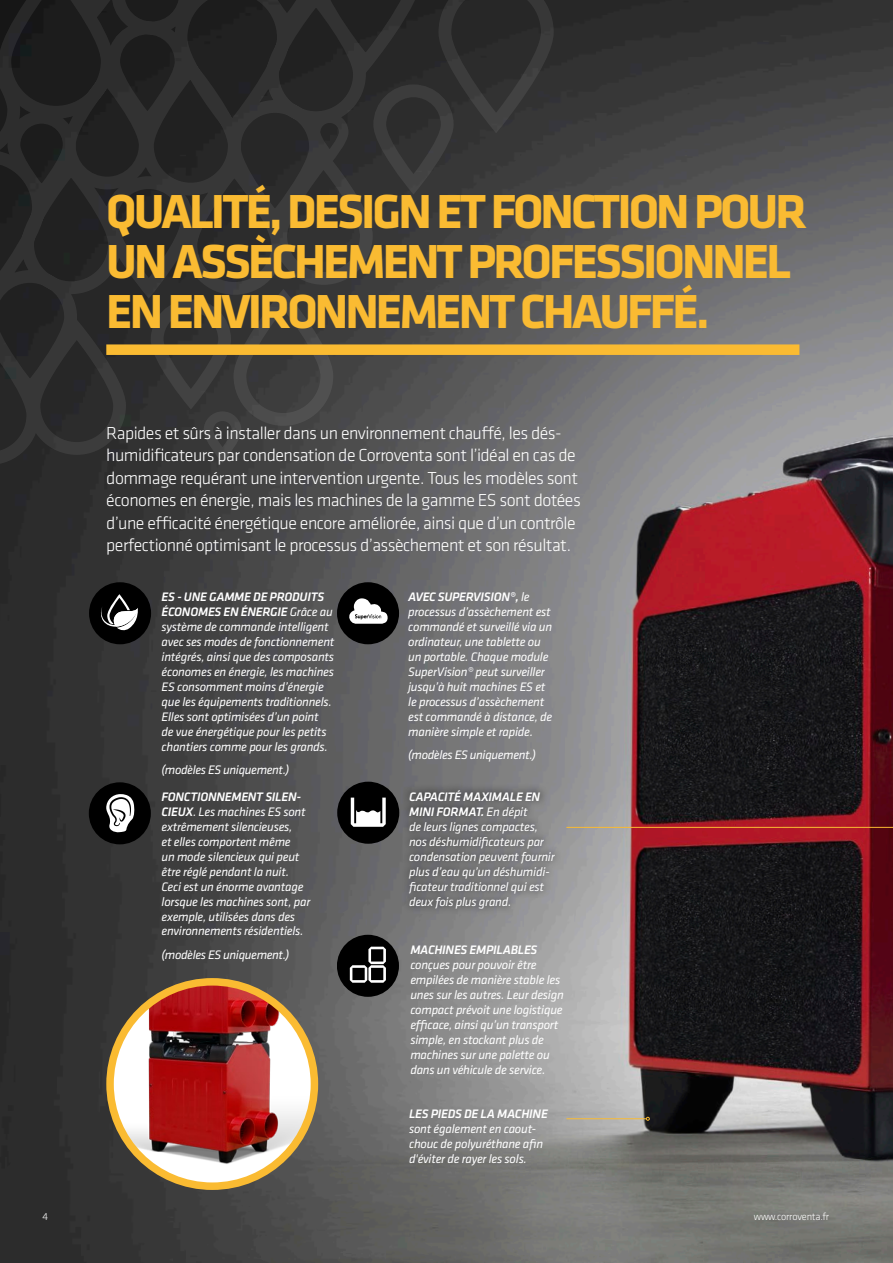
<style>
.page{position:relative;width:893px;height:1263px;background:#fff}
.page>*{position:absolute;margin:0;border:0;box-sizing:border-box;transform-origin:0 0}
.t1{font:700 49.5px/49.5px "Klavika";letter-spacing:-.06em;color:#fabb32}
.t2{font:300 18px/22.5px "Klavika";letter-spacing:-.03em;color:#fff}
.t3{font:italic 12.75px/15px "Klavika";letter-spacing:-.02em;color:#fff}
.t4{font:italic 500 12.75px "Klavika";letter-spacing:-.02em;color:#fff}
.t5{font:300 10.5px "Klavika";letter-spacing:-.02em;color:#fff}
.s1{font-weight:500}
</style>
<div class="page">
<img style="left:0;top:0;width:893px;height:1263px">
<svg style="left:0;top:0;width:555px;height:471px;background:#373737"></svg>
<svg style="left:0;top:104px;width:82px;height:402px;background:#292929"></svg>
<div style="left:106px;top:344px;width:693px;height:11px;background:#fabb32"></div>
<svg style="left:89px;top:582px;width:62px;height:62px;background:#2b2b2b"></svg>
<div style="left:401px;top:782px;width:161px;height:134px;background:#000;opacity:.75"></div>
<svg style="left:337px;top:782px;width:62px;height:62px;background:#3c3c3c"></svg>
<svg style="left:89px;top:782px;width:62px;height:62px;background:#393939"></svg>
<svg style="left:337px;top:935px;width:62px;height:62px;background:#343434"></svg>
<hr style="left:566px;top:827px;width:327px;height:1px;background:#fabb32">
<hr style="left:566px;top:1118px;width:80px;height:1px;background:#fabb32">
<svg style="left:646px;top:1117px;width:4px;height:4px"></svg>
<svg style="left:337px;top:582px;width:62px;height:62px;background:#404040"></svg>
<img style="left:110px;top:982px;width:204px;height:204px;border-radius:102px">
<div style="left:106px;top:978px;width:212px;height:212px;border:8px solid #fabb32;border-radius:50%"></div>
<h1 class="t1" style="left:106px;top:185px;width:702px">QUALITÉ, DESIGN ET FONCTION POUR<br>UN ASSÈCHEMENT PROFESSIONNEL<br>EN ENVIRONNEMENT CHAUFFÉ.</h1>
<p class="t2" style="left:106px;top:421px;width:476px">Rapides et sûrs à installer dans un environnement chauffé, les dés&shy;humidificateurs par condensation de Corroventa sont l’idéal en cas de dommage requérant une intervention urgente. Tous les modèles sont économes en énergie, mais les machines de la gamme ES sont dotées d’une efficacité énergétique encore améliorée, ainsi que d’un contrôle perfectionné optimisant le processus d’assèchement et son résultat.</p>
<p class="t3" style="left:408px;top:589px;width:146px"><span class="s1">AVEC SUPERVISION®,</span> le processus d’assèchement est commandé et surveillé via un ordinateur, une tablette ou un portable. Chaque module<br>SuperVision® peut surveiller jusqu’à huit machines ES et le processus d’assèchement est commandé à distance, de manière simple et rapide.</p>
<p class="t3" style="left:408px;top:747px;width:129px">(modèles ES uniquement.)</p>
<p class="t3" style="left:162px;top:589px;width:174px"><span class="s1">ES - UNE GAMME DE PRODUITS<br>ÉCONOMES EN ÉNERGIE</span> Grâce au système de commande intelligent avec ses modes de fonctionnement intégrés, ainsi que des composants économes en énergie, les machines<br>ES consomment moins d’énergie que les équipements traditionnels.<br>Elles sont optimisées d’un point<br>de vue énergétique pour les petits chantiers comme pour les grands.</p>
<p class="t3" style="left:162px;top:762px;width:129px">(modèles ES uniquement.)</p>
<p class="t3" style="left:162px;top:788px;width:150px"><span class="s1">FONCTIONNEMENT SILEN-<br>CIEUX</span>. Les machines ES sont extrêmement silencieuses,<br>et elles comportent même<br>un mode silencieux qui peut être réglé pendant la nuit.<br>Ceci est un énorme avantage lorsque les machines sont, par exemple, utilisées dans des environnements résidentiels.</p>
<p class="t3" style="left:162px;top:947px;width:129px">(modèles ES uniquement.)</p>
<p class="t4" style="left:410px;top:941px;width:129px">MACHINES EMPILABLES</p>
<p class="t3" style="left:410px;top:956px;width:155px">conçues pour pouvoir être empilées de manière stable les unes sur les autres. Leur design compact prévoit une logistique efficace, ainsi qu’un transport simple, en stockant plus de machines sur une palette ou dans un véhicule de service.</p>
<p class="t3" style="left:409px;top:788px;width:147px"><span class="s1">CAPACITÉ MAXIMALE EN<br>MINI FORMAT.</span> En dépit<br>de leurs lignes compactes, nos déshumidificateurs par condensation peuvent fournir plus d’eau qu’un déshumidi&shy;ficateur traditionnel qui est deux fois plus grand.</p>
<p class="t4" style="left:409px;top:1105px;width:140px">LES PIEDS DE LA MACHINE</p>
<p class="t3" style="left:409px;top:1121px;width:136px">sont également en caout&shy;chouc de polyuréthane afin d'éviter de rayer les sols.</p>
<p class="t5" style="left:43px;top:1211px;width:7px">4</p>
<p class="t5" style="left:754px;top:1211px;width:77px">www.corroventa.fr</p>
</div>
